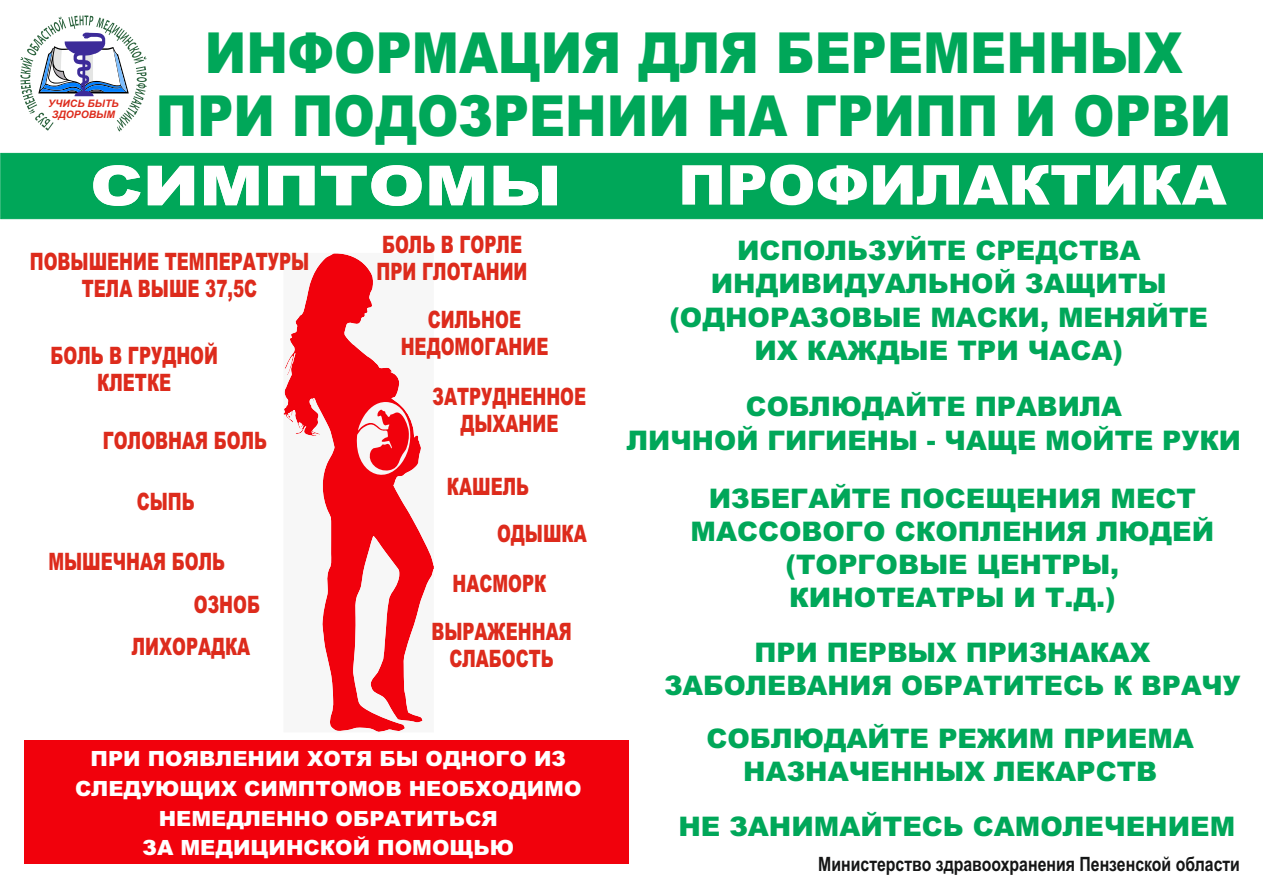
<style>
.page{position:relative;width:1263px;height:893px;background:#fff}
.page>*{position:absolute;margin:0;border:0;box-sizing:border-box;transform-origin:0 0}
.t1{font:900 56.7px/62.2px "Arial";color:#00a759;text-align:center;scale:.88 1}
.t2{font:900 55.05px "Arial";color:#fff;scale:1.05 1}
.t3{font:900 55.05px "Arial";color:#fff;scale:1.23 1}
.t4{font:900 27px/33.2px "Arial";color:#00a759;text-align:center}
.t5{font:900 24px/27px "Arial";color:#dd2b1c;text-align:center;scale:.7 1}
.t6{font:900 21px/29.5px "Arial";color:#fff;text-align:center}
.t7{font:700 19.8px "Arial";color:#151616;scale:.8 1}
.t8{font:italic 700 10.35px/11.6px "Arial";color:#dd2b1c;text-align:center}
</style>
<div class="page">
<svg style="left:322px;top:566px;width:112px;height:166px"></svg>
<svg style="left:283px;top:253px;width:151px;height:313px"></svg>
<svg style="left:355px;top:402px;width:63px;height:85px"></svg>
<div style="left:0;top:153px;width:1263px;height:66px;background:#00a759"></div>
<svg style="left:20px;top:16px;width:127px;height:115px"></svg>
<div style="left:25px;top:741px;width:604px;height:123px;background:#f1010c"></div>
<h1 class="t1" style="left:156px;top:28px;width:1224px">ИНФОРМАЦИЯ ДЛЯ БЕРЕМЕННЫХ<br>ПРИ ПОДОЗРЕНИИ НА ГРИПП И ОРВИ</h1>
<h2 class="t3" style="left:90px;top:166px;width:385px">СИМПТОМЫ</h2>
<h2 class="t2" style="left:678px;top:165px;width:524px">ПРОФИЛАКТИКА</h2>
<p class="t8" style="left:48px;top:98px;width:72px">УЧИСЬ БЫТЬ<br>ЗДОРОВЫМ</p>
<p class="t5" style="left:30px;top:251px;width:401px">ПОВЫШЕНИЕ ТЕМПЕРАТУРЫ<br>ТЕЛА ВЫШЕ 37,5С</p>
<p class="t5" style="left:50px;top:344px;width:241px">БОЛЬ В ГРУДНОЙ<br>КЛЕТКЕ</p>
<p class="t5" style="left:103px;top:429px;width:236px">ГОЛОВНАЯ БОЛЬ</p>
<p class="t5" style="left:137px;top:490px;width:84px">СЫПЬ</p>
<p class="t5" style="left:48px;top:550px;width:254px">МЫШЕЧНАЯ БОЛЬ</p>
<p class="t5" style="left:194px;top:593px;width:96px">ОЗНОБ</p>
<p class="t5" style="left:132px;top:636px;width:171px">ЛИХОРАДКА</p>
<p class="t5" style="left:377px;top:233px;width:217px;text-align:left">БОЛЬ В ГОРЛЕ<br>ПРИ ГЛОТАНИИ</p>
<p class="t5" style="left:401px;top:308px;width:213px">СИЛЬНОЕ<br>НЕДОМОГАНИЕ</p>
<p class="t5" style="left:433px;top:386px;width:221px">ЗАТРУДНЕННОЕ<br>ДЫХАНИЕ</p>
<p class="t5" style="left:497px;top:466px;width:130px;line-height:46.2px;text-align:left;text-indent:-50px">КАШЕЛЬ<br>ОДЫШКА</p>
<p class="t5" style="left:452px;top:572px;width:136px">НАСМОРК</p>
<p class="t5" style="left:431px;top:620px;width:202px">ВЫРАЖЕННАЯ<br>СЛАБОСТЬ</p>
<p class="t6" style="left:75px;top:746px;width:508px">ПРИ ПОЯВЛЕНИИ ХОТЯ БЫ ОДНОГО ИЗ<br>СЛЕДУЮЩИХ СИМПТОМОВ НЕОБХОДИМО<br>НЕМЕДЛЕННО ОБРАТИТЬСЯ<br>ЗА МЕДИЦИНСКОЙ ПОМОЩЬЮ</p>
<p class="t4" style="left:669px;top:237px;width:540px">ИСПОЛЬЗУЙТЕ СРЕДСТВА<br>ИНДИВИДУАЛЬНОЙ ЗАЩИТЫ (ОДНОРАЗОВЫЕ МАСКИ, МЕНЯЙТЕ<br>ИХ КАЖДЫЕ ТРИ ЧАСА)</p>
<p class="t4" style="left:627px;top:393px;width:616px">СОБЛЮДАЙТЕ ПРАВИЛА<br>ЛИЧНОЙ ГИГИЕНЫ - ЧАЩЕ МОЙТЕ РУКИ</p>
<p class="t4" style="left:691px;top:484px;width:525px">ИЗБЕГАЙТЕ ПОСЕЩЕНИЯ МЕСТ<br>МАССОВОГО СКОПЛЕНИЯ ЛЮДЕЙ (ТОРГОВЫЕ ЦЕНТРЫ,<br>КИНОТЕАТРЫ И Т.Д.)</p>
<p class="t4" style="left:664px;top:639px;width:578px">ПРИ ПЕРВЫХ ПРИЗНАКАХ<br>ЗАБОЛЕВАНИЯ ОБРАТИТЕСЬ К ВРАЧУ</p>
<p class="t4" style="left:706px;top:724px;width:489px">СОБЛЮДАЙТЕ РЕЖИМ ПРИЕМА<br>НАЗНАЧЕННЫХ ЛЕКАРСТВ</p>
<p class="t4" style="left:678px;top:813px;width:558px">НЕ ЗАНИМАЙТЕСЬ САМОЛЕЧЕНИЕМ</p>
<p class="t7" style="left:818px;top:856px;width:529px">Министерство здравоохранения Пензенской области</p>
</div>
